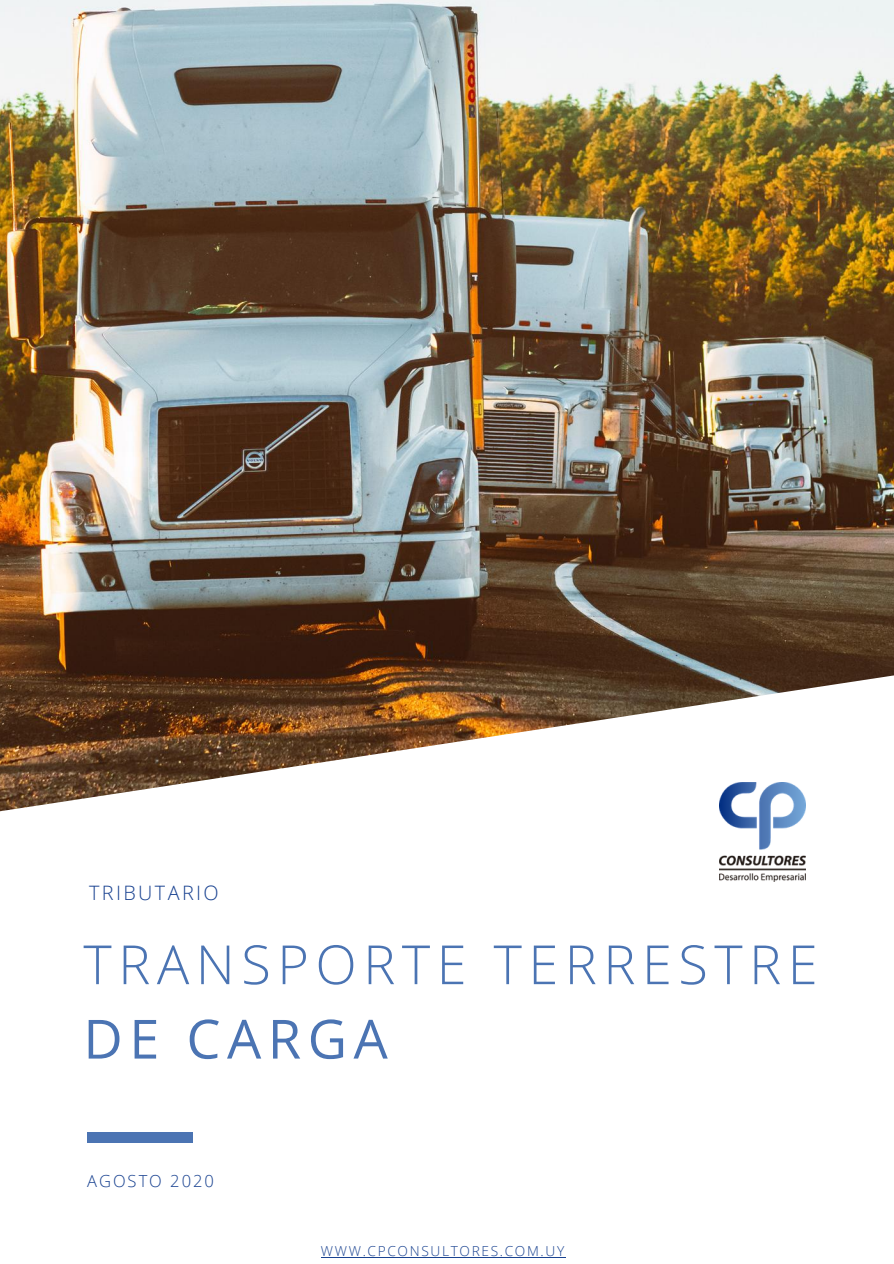
<style>
.page{position:relative;width:894px;height:1264px;background:#fff}
.page>*{position:absolute;margin:0;border:0;box-sizing:border-box;transform-origin:0 0}
.t1{font:300 54px "Open Sans";letter-spacing:.12em;color:#4b74b3}
.t2{font:54px "Open Sans";letter-spacing:.12em;color:#4b74b3}
.t3{font:300 19.8px "Open Sans";letter-spacing:.12em;color:#1a4391}
.t4{font:300 16.5px "Open Sans";letter-spacing:.12em;color:#1a4391}
.t5{font:300 13.8px "Open Sans";letter-spacing:.12em;color:#1a4391}
</style>
<div class="page">
<img style="left:0;top:0;width:893px;height:813px">
<div style="left:87px;top:1132px;width:106px;height:10px;background:#4b74b3"></div>
<img style="left:719px;top:782px;width:86px;height:99px">
<hr style="left:321px;top:1256px;width:244px;height:1px;background:#1a4391">
<h2 class="t3" style="left:89px;top:879px;width:131px">TRIBUTARIO</h2>
<h1 class="t1" style="left:83px;top:926px;width:735px">TRANSPORTE TERRESTRE</h1>
<h1 class="t2" style="left:83px;top:1000px;width:306px">DE CARGA</h1>
<p class="t4" style="left:87px;top:1168px;width:128px">AGOSTO 2020</p>
<p class="t5" style="left:321px;top:1241px;width:245px">WWW.CPCONSULTORES.COM.UY</p>
</div>
